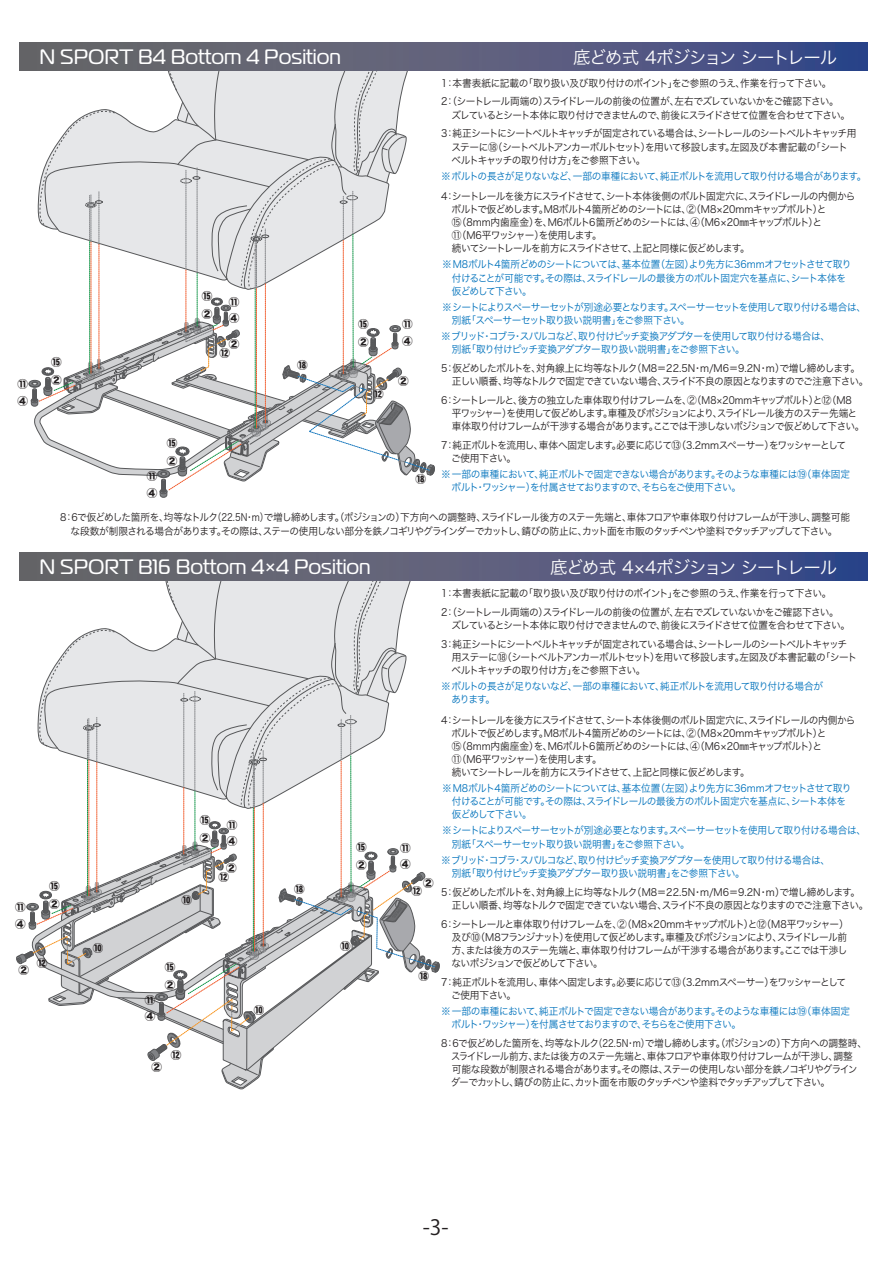
<style>
.page{position:relative;width:893px;height:1263px;background:#fff}
.page>*{position:absolute;margin:0;border:0;box-sizing:border-box;transform-origin:0 0}
.t1{font:21px "Koz Go Pr 6 N";color:#231f20}
.t2{font:20.85px "Magistral";color:#fff}
.t3{font:17.4px "Hira Kaku Pro N W3";letter-spacing:-.08em;color:#fff}
.t4{font:10.5px/16.6px "Hira Kaku Std W8";color:#231f20}
.t5{font:10.2px/13px "Hira Kaku Pro W3";letter-spacing:-.07em;color:#231f20;scale:.95 1}
.t6{font:10.2px/13px "Hira Kaku Pro W3";letter-spacing:-.065em;color:#0072bc;scale:.95 1}
</style>
<div class="page">
<svg style="left:20px;top:552px;width:848px;height:28px;background:#585c7a"></svg>
<svg style="left:20px;top:42px;width:848px;height:29px;background:#555a7c"></svg>
<svg style="left:16px;top:578px;width:424px;height:511px"></svg>
<svg style="left:29px;top:59px;width:406px;height:439px"></svg>
<p class="t4" style="left:17px;top:376px;width:12px">⑪<br>④</p>
<h2 class="t2" style="left:39px;top:44px;width:303px">N SPORT B4 Bottom 4 Position</h2>
<h3 class="t3" style="left:573px;top:42px;width:266px">底どめ式 4ポジション シートレール</h3>
<p class="t4" style="left:51px;top:354px;width:12px">⑮</p>
<p class="t4" style="left:51px;top:372px;width:12px">②</p>
<p class="t4" style="left:202px;top:288px;width:12px">⑮</p>
<p class="t4" style="left:202px;top:306px;width:12px">②</p>
<p class="t4" style="left:229px;top:294px;width:12px">⑪<br>④</p>
<p class="t4" style="left:229px;top:336px;width:12px">②</p>
<p class="t4" style="left:220px;top:345px;width:12px">⑫</p>
<p class="t4" style="left:147px;top:468px;width:12px">⑪<br>④</p>
<p class="t4" style="left:167px;top:435px;width:12px">⑮</p>
<p class="t4" style="left:167px;top:453px;width:12px">②</p>
<p class="t4" style="left:297px;top:357px;width:12px">⑱</p>
<p class="t4" style="left:358px;top:316px;width:12px">⑮</p>
<p class="t4" style="left:358px;top:334px;width:12px">②</p>
<p class="t4" style="left:373px;top:386px;width:12px">⑫</p>
<p class="t4" style="left:402px;top:316px;width:12px">⑪<br>④</p>
<p class="t4" style="left:398px;top:373px;width:12px">②</p>
<p class="t4" style="left:415px;top:471px;width:12px">⑱</p>
<p class="t5" style="left:441px;top:73px;width:420px;line-height:18.9px">1：本書表紙に記載の「取り扱い及び取り付けのポイント」をご参照のうえ、作業を行って下さい。<br>2：（シートレール両端の）スライドレールの前後の位置が、左右でズレていないかをご確認下さい。</p>
<p class="t5" style="left:441px;top:105px;width:439px;line-height:18.9px">　ズレているとシート本体に取り付けできませんので、前後にスライドさせて位置を合わせて下さい。<br>3：純正シートにシートベルトキャッチが固定されている場合は、シートレールのシートベルトキャッチ用</p>
<p class="t5" style="left:442px;top:139px;width:429px">　ステーに⑱（シートベルトアンカーボルトセット）を用いて移設します。左図及び本書記載の「シート　ベルトキャッチの取り付け方」をご参照下さい。</p>
<p class="t6" style="left:441px;top:169px;width:449px">※ボルトの長さが足りないなど、一部の車種において、純正ボルトを流用して取り付ける場合があります。</p>
<p class="t5" style="left:441px;top:189px;width:438px">4：シートレールを後方にスライドさせて、シート本体後側のボルト固定穴に、スライドレールの内側から　ボルトで仮どめします。M8ボルト4箇所どめのシートには、②（M8×20mmキャップボルト）と<br>　⑮（8mm内歯座金）を、M6ボルト6箇所どめのシートには、④（M6×20㎜キャップボルト）と<br>　⑪（M6平ワッシャー）を使用します。<br>　続いてシートレールを前方にスライドさせて、上記と同様に仮どめします。</p>
<p class="t6" style="left:452px;top:257px;width:422px;text-indent:-10px">※ M8ボルト4箇所どめのシートについては、基本位置（左図）より先方に36mmオフセットさせて取り付けることが可能です。その際は、スライドレールの最後方のボルト固定穴を基点に、シート本体を仮どめして下さい。</p>
<p class="t6" style="left:442px;top:300px;width:448px">※シートによりスペーサーセットが別途必要となります。スペーサーセットを使用して取り付ける場合は、　別紙「スペーサーセット取り扱い説明書」をご参照下さい。</p>
<p class="t6" style="left:441px;top:329px;width:411px">※ブリッド・コブラ・スパルコなど、取り付けピッチ変換アダプターを使用して取り付ける場合は、　別紙「取り付けピッチ変換アダプター取り扱い説明書」をご参照下さい。</p>
<p class="t5" style="left:452px;top:361px;width:440px;text-indent:-11px">5：仮どめしたボルトを、対角線上に均等なトルク（M8＝22.5N・m/M6＝9.2N・ｍ）で増し締めします。正しい順番、均等なトルクで固定できていない場合、スライド不良の原因となりますのでご注意下さい。</p>
<p class="t5" style="left:441px;top:393px;width:447px">6：シートレールと、後方の独立した車体取り付けフレームを、②（M8×20mmキャップボルト）と⑫（M8<br>　平ワッシャー）を使用して仮どめします。車種及びポジションにより、スライドレール後方のステー先端と　車体取り付けフレームが干渉する場合があります。ここでは干渉しないポジションで仮どめして下さい。</p>
<p class="t5" style="left:441px;top:438px;width:428px">7：純正ボルトを流用し、車体へ固定します。必要に応じて⑬（3.2mmスペーサー）をワッシャーとして　ご使用下さい。</p>
<p class="t6" style="left:441px;top:467px;width:432px">※一部の車種において、純正ボルトで固定できない場合があります。そのような車種には⑲（車体固定　ボルト・ワッシャー）を付属させておりますので、そちらをご使用下さい。</p>
<p class="t5" style="left:60px;top:510px;width:833px">8：6で仮どめした箇所を、均等なトルク（22.5N・m）で増し締めします。（ポジションの）下方向への調整時、スライドレール後方のステー先端と、車体フロアや車体取り付けフレームが干渉し、調整可能　な段数が制限される場合があります。その際は、ステーの使用しない部分を鉄ノコギリやグラインダーでカットし、錆びの防止に、カット面を市販のタッチペンや塗料でタッチアップして下さい。</p>
<p class="t4" style="left:15px;top:899px;width:12px">⑪<br>④</p>
<p class="t4" style="left:18px;top:962px;width:12px">②</p>
<h2 class="t2" style="left:39px;top:554px;width:333px">N SPORT B16 Bottom 4×4 Position</h2>
<h3 class="t3" style="left:550px;top:552px;width:289px">底どめ式 4×4ポジション シートレール</h3>
<p class="t4" style="left:49px;top:878px;width:12px">⑮</p>
<p class="t4" style="left:49px;top:896px;width:12px">②</p>
<p class="t4" style="left:37px;top:955px;width:12px">⑫</p>
<p class="t4" style="left:93px;top:940px;width:12px">⑩</p>
<p class="t4" style="left:200px;top:812px;width:12px">⑮</p>
<p class="t4" style="left:200px;top:830px;width:12px">②</p>
<p class="t4" style="left:181px;top:892px;width:12px">⑩</p>
<p class="t4" style="left:227px;top:817px;width:12px">⑪<br>④</p>
<p class="t4" style="left:226px;top:860px;width:12px">②</p>
<p class="t4" style="left:218px;top:868px;width:12px">⑫</p>
<p class="t4" style="left:165px;top:958px;width:12px">⑮</p>
<p class="t4" style="left:145px;top:991px;width:12px">⑪<br>④</p>
<p class="t4" style="left:165px;top:977px;width:12px">②</p>
<p class="t4" style="left:152px;top:1059px;width:12px">②</p>
<p class="t4" style="left:171px;top:1047px;width:12px">⑫</p>
<p class="t4" style="left:254px;top:1002px;width:12px">⑩</p>
<p class="t5" style="left:441px;top:583px;width:420px;line-height:18.9px">1：本書表紙に記載の「取り扱い及び取り付けのポイント」をご参照のうえ、作業を行って下さい。<br>2：（シートレール両端の）スライドレールの前後の位置が、左右でズレていないかをご確認下さい。</p>
<p class="t5" style="left:441px;top:615px;width:432px;line-height:18.9px">　ズレているとシート本体に取り付けできませんので、前後にスライドさせて位置を合わせて下さい。<br>3：純正シートにシートベルトキャッチが固定されている場合は、シートレールのシートベルトキャッチ</p>
<p class="t5" style="left:442px;top:650px;width:438px">　用ステーに⑱（シートベルトアンカーボルトセット）を用いて移設します。左図及び本書記載の「シート　ベルトキャッチの取り付け方」をご参照下さい。</p>
<p class="t6" style="left:441px;top:679px;width:404px">※ボルトの長さが足りないなど、一部の車種において、純正ボルトを流用して取り付ける場合が　あります。</p>
<p class="t5" style="left:441px;top:713px;width:438px">4：シートレールを後方にスライドさせて、シート本体後側のボルト固定穴に、スライドレールの内側から　ボルトで仮どめします。M8ボルト4箇所どめのシートには、②（M8×20mmキャップボルト）と<br>　⑮（8mm内歯座金）を、M6ボルト6箇所どめのシートには、④（M6×20㎜キャップボルト）と<br>　⑪（M6平ワッシャー）を使用します。<br>　続いてシートレールを前方にスライドさせて、上記と同様に仮どめします。</p>
<p class="t6" style="left:452px;top:781px;width:422px;text-indent:-10px">※ M8ボルト4箇所どめのシートについては、基本位置（左図）より先方に36mmオフセットさせて取り付けることが可能です。その際は、スライドレールの最後方のボルト固定穴を基点に、シート本体を仮どめして下さい。</p>
<p class="t6" style="left:442px;top:823px;width:448px">※シートによりスペーサーセットが別途必要となります。スペーサーセットを使用して取り付ける場合は、　別紙「スペーサーセット取り扱い説明書」をご参照下さい。</p>
<p class="t6" style="left:441px;top:852px;width:411px">※ブリッド・コブラ・スパルコなど、取り付けピッチ変換アダプターを使用して取り付ける場合は、　別紙「取り付けピッチ変換アダプター取り扱い説明書」をご参照下さい。</p>
<p class="t5" style="left:452px;top:884px;width:440px;text-indent:-11px">5：仮どめしたボルトを、対角線上に均等なトルク（M8＝22.5N・m/M6＝9.2N・ｍ）で増し締めします。正しい順番、均等なトルクで固定できていない場合、スライド不良の原因となりますのでご注意下さい。</p>
<p class="t5" style="left:441px;top:916px;width:431px">6：シートレールと車体取り付けフレームを、②（M8×20mmキャップボルト）と⑫（M8平ワッシャー）　及び⑩（M8フランジナット）を使用して仮どめします。車種及びポジションにより、スライドレール前　方、または後方のステー先端と、車体取り付けフレームが干渉する場合があります。ここでは干渉し　ないポジションで仮どめして下さい。</p>
<p class="t5" style="left:441px;top:975px;width:428px">7：純正ボルトを流用し、車体へ固定します。必要に応じて⑬（3.2mmスペーサー）をワッシャーとして　ご使用下さい。</p>
<p class="t6" style="left:441px;top:1004px;width:432px">※一部の車種において、純正ボルトで固定できない場合があります。そのような車種には⑲（車体固定　ボルト・ワッシャー）を付属させておりますので、そちらをご使用下さい。</p>
<p class="t5" style="left:451px;top:1036px;width:440px;text-indent:-10px">8：6で仮どめした箇所を、均等なトルク（22.5N・m）で増し締めします。（ポジションの）下方向への調整時、スライドレール前方、または後方のステー先端と、車体フロアや車体取り付けフレームが干渉し、調整<br>可能な段数が制限される場合があります。その際は、ステーの使用しない部分を鉄ノコギリやグラインダーでカットし、錆びの防止に、カット面を市販のタッチペンや塗料でタッチアップして下さい。</p>
<p class="t4" style="left:356px;top:839px;width:12px">⑮</p>
<p class="t4" style="left:400px;top:839px;width:12px">⑪<br>④</p>
<p class="t4" style="left:356px;top:857px;width:12px">②</p>
<p class="t4" style="left:423px;top:875px;width:12px">②</p>
<p class="t4" style="left:294px;top:881px;width:12px">⑱</p>
<p class="t4" style="left:412px;top:883px;width:12px">⑫</p>
<p class="t4" style="left:340px;top:938px;width:12px">⑩</p>
<p class="t4" style="left:419px;top:968px;width:12px">⑱</p>
<h1 class="t1" style="left:423px;top:1215px;width:27px">-3-</h1>
</div>
